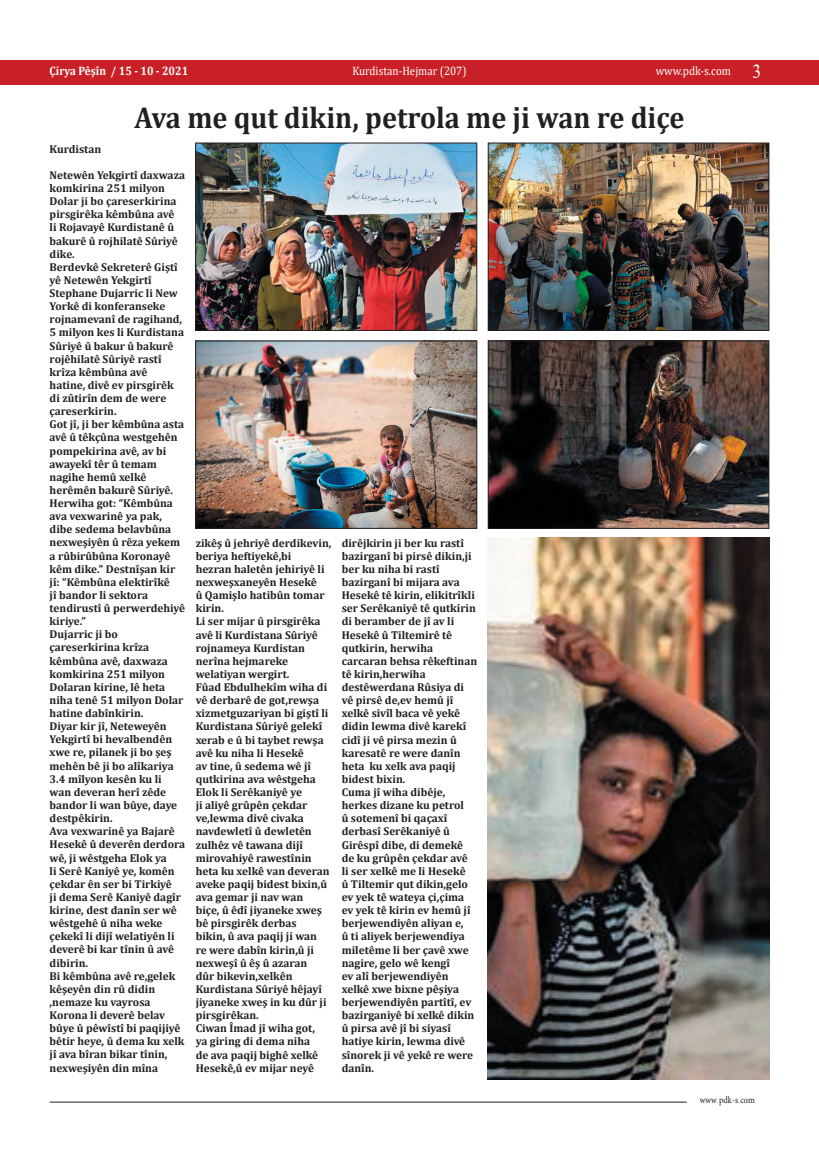
<style>
.page{position:relative;width:819px;height:1166px;background:#fff}
.page>*{position:absolute;margin:0;border:0;box-sizing:border-box;transform-origin:0 0}
.t1{font:700 30.36px "Cambria";color:#231f20;scale:.93 1}
.t2{font:20.74px "PT Bold Heading";color:#fff;scale:.88 1}
.t3{font:12.25px "Cambria";color:#fff;scale:.9 1}
.t4{font:700 12.25px "Cambria";color:#fff;scale:.9 1}
.t5{font:700 11.38px/13.1px "Cambria";color:#231f20}
.t6{font:9.62px "Minion Pro";color:#231f20;scale:.86 1}
.s1{font-family:"PT Bold Heading"}
</style>
<div class="page">
<hr style="left:50px;top:1101px;width:636px;height:1px;background:#231f20">
<div style="left:0;top:61px;width:819px;height:24px;background:#c82026"></div>
<img style="left:197px;top:145px;width:278px;height:184px">
<div style="left:195px;top:143px;width:282px;height:188px;border:1px solid #231f20"></div>
<img style="left:487px;top:537px;width:282px;height:542px">
<img style="left:197px;top:342px;width:278px;height:185px">
<div style="left:195px;top:340px;width:282px;height:189px;border:1px solid #231f20"></div>
<img style="left:489px;top:145px;width:278px;height:184px">
<div style="left:487px;top:143px;width:282px;height:188px;border:1px solid #231f20"></div>
<img style="left:489px;top:342px;width:278px;height:185px">
<div style="left:487px;top:340px;width:282px;height:189px;border:1px solid #231f20"></div>
<p class="t4" style="left:50px;top:62px;width:155px">Çirya Pêşîn / 15 - 10 - 2021</p>
<p class="t3" style="left:352px;top:63px;width:128px">Kurdistan-Hejmar (207)</p>
<p class="t3" style="left:655px;top:63px;width:85px">www.pdk .s- com</p>
<h1 class="t1" style="left:134px;top:96px;width:593px">Ava me qut dikin, petrola me ji wan re diçe</h1>
<p class="t5" style="left:50px;top:142px;width:53px">Kurdistan</p>
<p class="t5" style="left:50px;top:168px;width:137px">Netewên Yekgirtî daxwaza komkirina 251 milyon<br>Dolar ji bo çareserkirina pirsgirêka kêmbûna avê<br>li Rojavayê Kurdistanê û bakurê û rojhilatê Sûriyê dike.<br>Berdevkê Sekreterê Giştî yê Netewên Yekgirtî<br>Stephane Dujarric li New<br>Yorkê di konferanseke rojnamevanî de ragihand,<br>5 milyon kes li Kurdistana<br>Sûriyê û bakur û bakurê rojêhilatê Sûriyê rastî krîza kêmbûna avê hatine, divê ev pirsgirêk di zûtirîn dem de were çareserkirin.<br>Got jî ji, ber kêmbûna asta avê û têkçûna westgehên pompekirina avê, av bi awayekî têr û temam nagihe hemû xelkê herêmên bakurê Sûriyê.<br>Herwiha got “: Kêmbûna ava vexwarinê ya pak, dibe sedema belavbûna nexweşiyên û rêza yekem a rûbirûbûna Koronayê kêm dike” . Destnîşan kir<br>jî “: Kêmbûna elektirîkê<br>jî bandor li sektora tendirustî û perwerdehiyê kiriye“.<br>Dujarric ji bo çareserkirina krîza kêmbûna avê, daxwaza komkirina 251 milyon<br>Dolaran kirine lê, heta niha tenê 51 milyon Dolar hatine dabînkirin.<br>Diyar kir jî, Neteweyên<br>Yekgirtî bi hevalbendên xwe re, pilanek ji bo şeş mehên bê ji bo alîkariya<br>3.4 mîlyon kesên ku li wan deveran herî zêde bandor li wan bûye, daye destpêkirin.<br>Ava vexwarinê ya Bajarê<br>Hesekê û deverên derdora wê ji, wêstgeha Elok ya<br>li Serê Kaniyê ye, komên çekdar ên ser bi Tirkiyê<br>ji dema Serê Kaniyê dagîr kirine, dest danîn ser wê wêstgehê û niha weke çekekî li dijî welatiyên li deverê bi kar tînin û avê dibirin.<br>Bi kêmbûna avê re,gelek kêşeyên din rû didin ,nemaze ku vayrosa<br>Korona li deverê belav bûye û pêwîstî bi paqijiyê bêtir heye û, dema ku xelk jî ava bîran bikar tînin, nexweşiyên din mîna</p>
<p class="t5" style="left:196px;top:536px;width:137px">zikêş û jehriyê derdikevin, beriya heftiyekê,bi<br>hezran haletên jehiriyê li nexweşxaneyên Hesekê<br>û Qamişlo hatibûn tomar kirin.<br>Li ser mijar û pirsgirêka avê li Kurdistana Sûriyê rojnameya Kurdistan nerîna hejmareke welatiyan wergirt.<br>Fûad Ebdulhekîm wiha di vê derbarê de got,rewşa xizmetguzariyan bi giştî li<br>Kurdistana Sûriyê gelekî xerab ûe bi taybet rewşa avê ku niha li Hesekê<br>av tine û, sedema wê jî qutkirina ava wêstgeha<br>Elok li Serêkaniyê ye<br>ji aliyê grûpên çekdar ve,lewma divê civaka navdewletî û dewletên zulhêz vê tawana dijî mirovahiyê rawestînin heta ku xelkê van deveran aveke paqij bidest bixin û, ava gemar ji nav wan<br>biçe û, êdî jiyaneke xweş bê pirsgirêk derbas<br>bikin û, ava paqij ji wan<br>re were dabîn kirin j iû, nexweşî û êş û azaran<br>dûr bikevin,xelkên<br>Kurdistana Sûriyê hêjayî jiyaneke xweş in ku dûr ji pirsgirêkan.<br>Ciwan Îmad jî wiha got,<br>ya giring di dema niha<br>de ava paqij bighê xelkê<br>Hesekê û, ev mijar neyê</p>
<p class="t5" style="left:342px;top:536px;width:137px">dirêjkirin ji ber ku rastî bazirganî bi pirsê dikin j i, ber ku niha bi rastî bazirganî bi mijara ava<br>Hesekê tê kirin, elikitrîkli ser Serêkaniyê tê qutkirin di beramber de jî av li<br>Hesekê û Tiltemirê tê qutkirin, herwiha carcaran behsa rêkeftinan tê kirin,herwiha destêwerdana Rûsiya di vê pirsê de,ev hemû jî xelkê sivîl baca vê yekê didin lewma divê karekî cidî ji vê pirsa mezin û karesatê re were danîn heta ku xelk ava paqij bidest bixin.<br>Cuma jî wiha dibêje, herkes dizane ku petrol<br>û sotemenî bi qaçaxî derbasî Serêkaniyê û<br>Girêspî dibe, di demekê de ku grûpên çekdar avê li ser xelkê me li Hesekê<br>û Tiltemir qut dikin,gelo ev yek tê wateya çi,çima ev yek tê kirin ev hemû jî berjewendiyên aliyan ,e<br>tiû aliyek berjewendiya miletême li ber çavê xwe nagire, gelo wê kengî<br>ev alî berjewendiyên xelkê xwe bixne pêşiya berjewendiyên partîtî, ev bazirganiyê bi xelkê dikin û pirsa avê jî bi siyasî hatiye kirin, lewma divê sînorek ji vê yekê re were danîn.</p>
<h2 class="t2" style="left:752px;top:59px;width:12px">3</h2>
<p class="t6" style="left:699px;top:1094px;width:66px">www<span class="s1">.</span>pdk <span class="s1">.</span>s- com</p>
</div>
